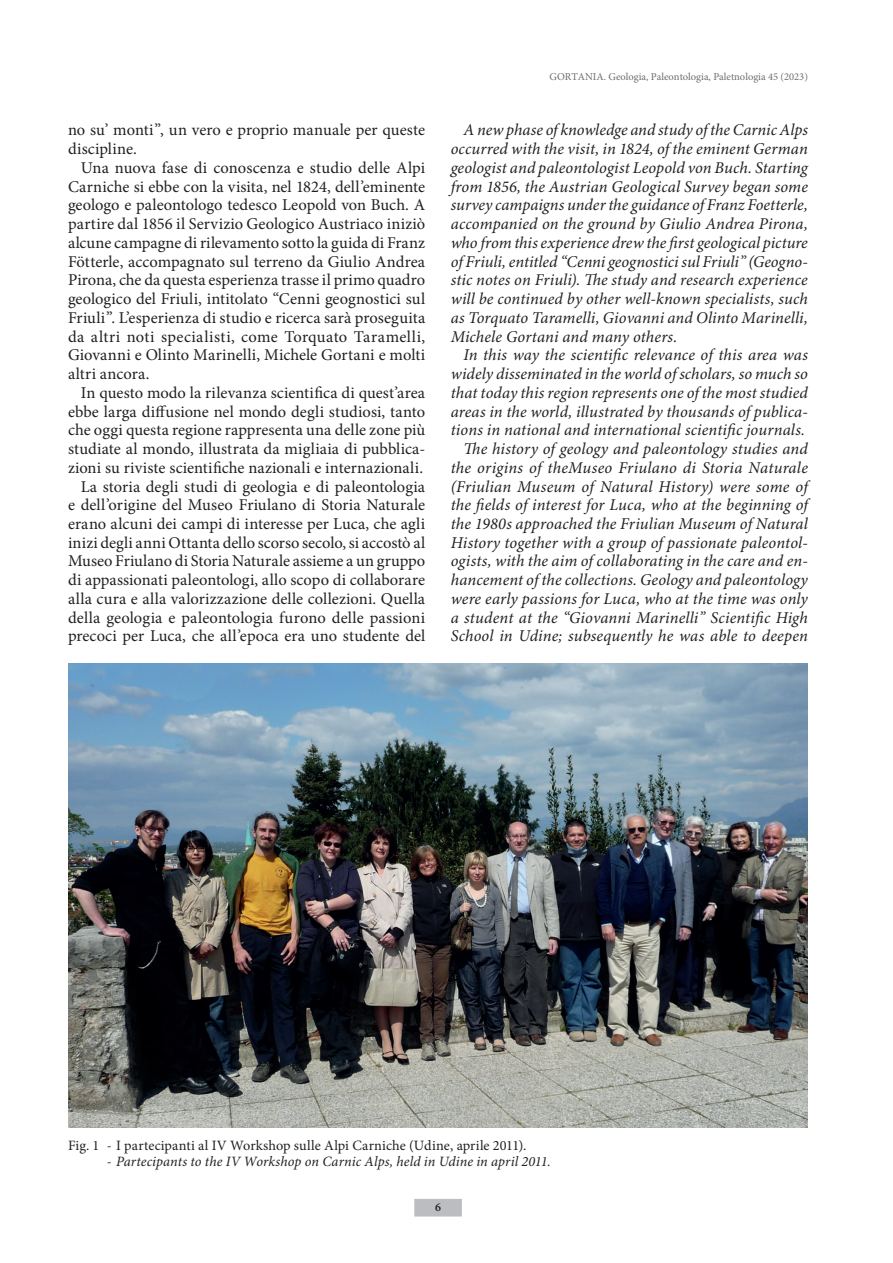
<style>
.page{position:relative;width:893px;height:1263px;background:#fff}
.page>*{position:absolute;margin:0;border:0;box-sizing:border-box;transform-origin:0 0}
.t1{font:italic 16.5px/18.8px "Minion Pro";letter-spacing:.005em;color:#231f20;text-align:justify}
.t2{font:16.5px/18.8px "Minion Pro";letter-spacing:-.005em;color:#231f20}
.t3{font:14.25px "Minion Pro";letter-spacing:-.005em;color:#231f20}
.t4{font:italic 14.25px "Minion Pro";letter-spacing:.005em;color:#231f20}
.t5{font:600 12px "Minion Pro";color:#231f20}
.t6{font:10.5px "Minion Pro";color:#6c6d70}
.s1{font-style:normal}
</style>
<div class="page">
<div style="left:415px;top:1199px;width:46px;height:17px;background:#bcbdc0"></div>
<img style="left:68px;top:663px;width:740px;height:465px">
<p class="t2" style="left:68px;top:121px;width:359px">no su’ monti”, un vero e proprio manuale per queste discipline.</p>
<p class="t2" style="left:68px;top:158px;width:359px;text-align:justify;text-indent:13px">Una nuova fase di conoscenza e studio delle Alpi Carniche si ebbe con la visita, nel 1824, dell’eminente geologo e paleontologo tedesco Leopold von Buch. A partire dal 1856 il Servizio Geologico Austriaco iniziò alcune campagne di rilevamento sotto la guida di Franz Fötterle, accompagnato sul terreno da Giulio Andrea Pirona, che da questa esperienza trasse il primo quadro geologico del Friuli, intitolato “Cenni geognostici sul Friuli”. L’esperienza di studio e ricerca sarà proseguita da altri noti specialisti, come Torquato Taramelli, Giovanni e Olinto Marinelli, Michele Gortani e molti altri ancora.</p>
<p class="t2" style="left:68px;top:383px;width:359px;text-align:right">In questo modo la rilevanza scientifica di quest’area ebbe larga diffusione nel mondo degli studiosi, tanto che oggi questa regione rappresenta una delle zone più studiate al mondo, illustrata da migliaia di pubblica&shy;zioni su riviste scientifiche nazionali e internazionali.<br>La storia degli studi di geologia e di paleontologia<br>e dell’origine del Museo Friulano di Storia Naturale erano alcuni dei campi di interesse per Luca, che agli inizi degli anni Ottanta dello scorso secolo, si accostò al Museo Friulano di Storia Naturale assieme a un gruppo di appassionati paleontologi, allo scopo di collaborare alla cura e alla valorizzazione delle collezioni. Quella della geologia e paleontologia furono delle passioni precoci per Luca, che all’epoca era uno studente del</p>
<p class="t6" style="left:549px;top:70px;width:260px">GORTANIA. Geologia, Paleontologia, Paletnologia 45 (2023)</p>
<p class="t1" style="left:451px;top:121px;width:359px;text-indent:13px">A new phase of knowledge and study of the Carnic Alps occurred with the visit, in 1824, of the eminent German geologist and paleontologist Leopold von Buch. Starting from 1856, the Austrian Geological Survey began some survey campaigns under the guidance of Franz Foetterle, accompanied on the ground by Giulio Andrea Pirona, who from this experience drew the first geological picture of Friuli, entitled “Cenni geognostici sul Friuli” (Geogno&shy;stic notes on Friuli). The study and research experience will be continued by other well-known specialists, such as Torquato Taramelli, Giovanni and Olinto Marinelli, Michele Gortani and many others.</p>
<p class="t1" style="left:451px;top:346px;width:359px;text-align:right">In this way the scientific relevance of this area was widely disseminated in the world of scholars, so much so that today this region represents one of the most studied areas in the world, illustrated by thousands of publica&shy;tions in national and international scientific journals.<br>The history of geology and paleontology studies and the origins of theMuseo Friulano di Storia Naturale (Friulian Museum of Natural History) were some of the fields of interest for Luca, who at the beginning of the 1980s approached the Friulian Museum of Natural History together with a group of passionate paleontol&shy;ogists, with the aim of collaborating in the care and en&shy;hancement of the collections. Geology and paleontology were early passions for Luca, who at the time was only a student at the “Giovanni Marinelli” Scientific High School in Udine; subsequently he was able to deepen</p>
<p class="t3" style="left:68px;top:1136px;width:460px">Fig. 1 - I partecipanti al IV Workshop sulle Alpi Carniche (Udine, aprile 2011).</p>
<p class="t4" style="left:107px;top:1153px;width:445px"><span class="s1">-</span> Partecipants to the IV Workshop on Carnic Alps, held in Udine in april 2011.</p>
<p class="t5" style="left:435px;top:1198px;width:7px">6</p>
</div>
